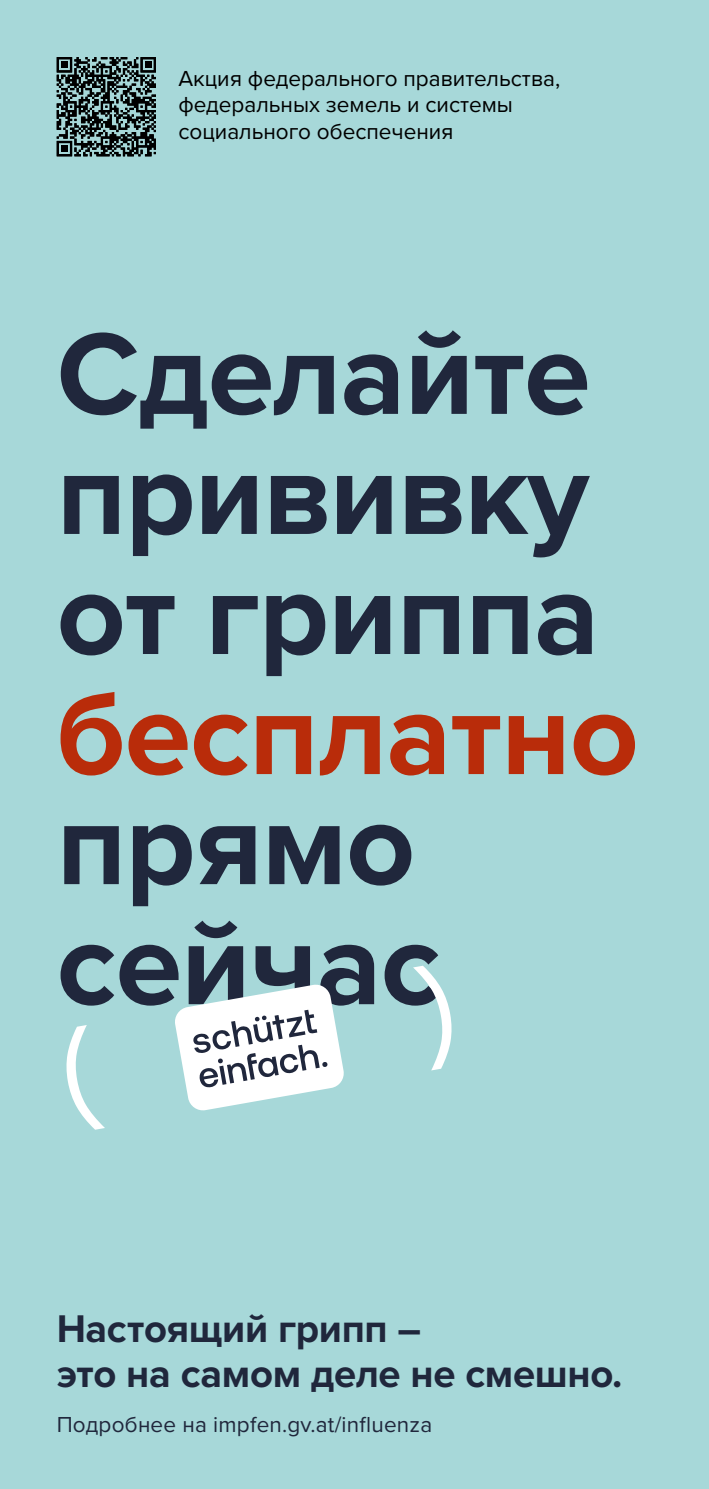
<style>
.page{position:relative;width:709px;height:1489px;background:#fff}
.page>*{position:absolute;margin:0;border:0;box-sizing:border-box;transform-origin:0 0}
.t1{font:700 120px/120px "Proxima Nova";letter-spacing:-.01em;color:#20273c}
.t2{font:700 40px/45px "Proxima Nova";letter-spacing:-.01em;color:#20273c}
.t3{font:22.5px/26.8px "Proxima Nova";color:#000}
.t4{font:22.5px "Proxima Nova";letter-spacing:.01em;color:#20273c}
.s1{color:#b92c0a}
</style>
<div class="page">
<div style="left:0;top:0;width:709px;height:1488px;background:#a7d8d9"></div>
<svg style="left:66px;top:1025px;width:39px;height:104px"></svg>
<svg style="left:413px;top:965px;width:39px;height:105px"></svg>
<svg style="left:175px;top:984px;width:169px;height:127px"></svg>
<svg style="left:57px;top:57px;width:99px;height:99px"></svg>
<div style="left:61px;top:145px;width:7px;height:7px;background:#000"></div>
<p class="t3" style="left:178px;top:64px;width:383px">Акция федерального правительства, федеральных земель и системы социального обеспечения</p>
<h1 class="t1" style="left:57px;top:311px;width:583px">Сделайте прививку от гриппа <span class="s1">бесплатно</span></h1>
<h1 class="t1" style="left:57px;top:781px;width:385px">прямо сейчас</h1>
<p class="t2" style="left:57px;top:1305px;width:567px">Настоящий грипп –<br>это на самом деле не смешно.</p>
<p class="t4" style="left:57px;top:1407px;width:377px">Подробнее на impfen.gv.at/influenza</p>
</div>
